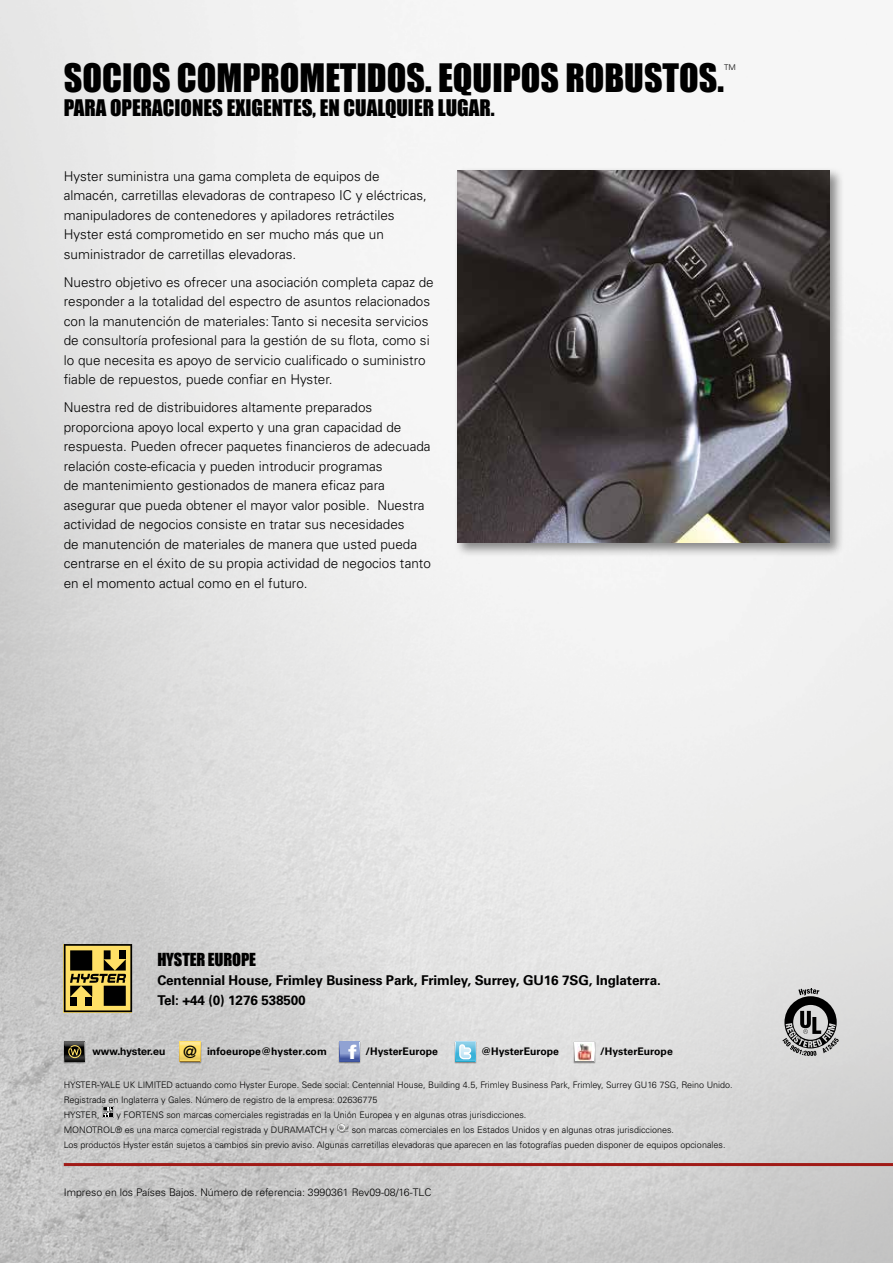
<style>
.page{position:relative;width:893px;height:1263px;background:#fff}
.page>*{position:absolute;margin:0;border:0;box-sizing:border-box;transform-origin:0 0}
.t1{font:36px "Impact";color:#000}
.t2{font:21px "Impact";color:#000}
.t3{font:900 19.5px "Univers";color:#fff}
.t4{font:17.25px "VAG Rounded Lt";color:#000}
.t5{font:16.5px "Impact";letter-spacing:-.01em;color:#000}
.t6{font:300 13.5px/19.5px "Univers";color:#000}
.t7{font:700 13.5px/19.5px "Univers";letter-spacing:-.01em;color:#000}
.t8{font:300 10.5px "Univers";color:#000}
.t9{font:700 10.5px "Univers";color:#000}
.t10{font:700 10.5px "Helvetica Neue";color:#000}
.t11{font:300 9px/15px "Univers";color:#000}
.t12{font:300 7.8px "Univers";color:#000}
</style>
<div class="page">
<img style="left:0;top:0;width:893px;height:1263px">
<div style="left:454px;top:167px;width:391px;height:391px;background:#000;opacity:.45"></div>
<img style="left:457px;top:170px;width:372px;height:372px">
<img style="left:179px;top:1041px;width:22px;height:22px">
<svg style="left:180px;top:1042px;width:20px;height:20px"></svg>
<svg style="left:181px;top:1042px;width:19px;height:19px"></svg>
<svg style="left:181px;top:1043px;width:18px;height:18px"></svg>
<img style="left:64px;top:1041px;width:22px;height:22px">
<svg style="left:65px;top:1042px;width:20px;height:20px"></svg>
<svg style="left:65px;top:1042px;width:19px;height:19px"></svg>
<svg style="left:66px;top:1043px;width:18px;height:18px"></svg>
<img style="left:339px;top:1041px;width:22px;height:22px">
<svg style="left:339px;top:1042px;width:21px;height:20px"></svg>
<div style="left:340px;top:1042px;width:19px;height:19px;background:#90a2d3"></div>
<svg style="left:340px;top:1054px;width:19px;height:7px"></svg>
<img style="left:454px;top:1041px;width:22px;height:22px">
<svg style="left:455px;top:1042px;width:20px;height:20px"></svg>
<svg style="left:456px;top:1042px;width:19px;height:19px"></svg>
<svg style="left:456px;top:1043px;width:18px;height:18px"></svg>
<img style="left:573px;top:1041px;width:22px;height:22px">
<svg style="left:574px;top:1042px;width:20px;height:20px"></svg>
<div style="left:575px;top:1042px;width:19px;height:19px;background:#fff"></div>
<svg style="left:68px;top:1045px;width:14px;height:14px"></svg>
<svg style="left:459px;top:1044px;width:12px;height:15px"></svg>
<img style="left:577px;top:1043px;width:15px;height:17px">
<svg style="left:64px;top:944px;width:68px;height:68px;background:#99863d"></svg>
<div style="left:70px;top:950px;width:22px;height:20px;background:#000"></div>
<hr style="left:64px;top:1163px;width:829px;height:3px;background:#a01a16">
<svg style="left:782px;top:988px;width:57px;height:68px;background:#8d8d8d"></svg>
<svg style="left:102px;top:1106px;width:12px;height:12px"></svg>
<svg style="left:337px;top:1123px;width:15px;height:10px"></svg>
<h1 class="t1" style="left:64px;top:50px;width:662px">SOCIOS COMPROMETIDOS. EQUIPOS ROBUSTOS.</h1>
<p class="t12" style="left:724px;top:62px;width:13px">TM</p>
<h2 class="t2" style="left:64px;top:91px;width:432px">PARA OPERACIONES EXIGENTES, EN CUALQUIER LUGAR.</h2>
<p class="t6" style="left:64px;top:166px;width:365px">Hyster suministra una gama completa de equipos de almacén, carretillas elevadoras de contrapeso IC y eléctricas, manipuladores de contenedores y apiladores retráctiles Hyster está comprometido en ser mucho más que un suministrador de carretillas elevadoras.</p>
<p class="t6" style="left:64px;top:272px;width:371px">Nuestro objetivo es ofrecer una asociación completa capaz de responder a la totalidad del espectro de asuntos relacionados con la manutención de materiales: Tanto si necesita servicios de consultoría profesional para la gestión de su flota, como si lo que necesita es apoyo de servicio cualificado o suministro fiable de repuestos, puede confiar en Hyster.</p>
<p class="t6" style="left:64px;top:398px;width:369px">Nuestra red de distribuidores altamente preparados proporciona apoyo local experto y una gran capacidad de respuesta. Pueden ofrecer paquetes financieros de adecuada relación coste-eficacia y pueden introducir programas<br>de mantenimiento gestionados de manera eficaz para asegurar que pueda obtener el mayor valor posible. Nuestra actividad de negocios consiste en tratar sus necesidades<br>de manutención de materiales de manera que usted pueda centrarse en el éxito de su propia actividad de negocios tanto en el momento actual como en el futuro.</p>
<p class="t5" style="left:157px;top:946px;width:100px">HYSTER EUROPE</p>
<p class="t7" style="left:157px;top:971px;width:505px">Centennial House, Frimley Business Park, Frimley, Surrey, GU16 7SG, Inglaterra.<br>Tel: +44 (0) 1276 538500</p>
<p class="t4" style="left:183px;top:1042px;width:15px">@</p>
<h3 class="t3" style="left:348px;top:1040px;width:10px">f</h3>
<p class="t10" style="left:92px;top:1044px;width:74px">www.hyster.eu</p>
<p class="t9" style="left:207px;top:1045px;width:121px">infoeurope@hyster.com</p>
<p class="t9" style="left:365px;top:1045px;width:74px">/HysterEurope</p>
<p class="t9" style="left:481px;top:1045px;width:80px">@HysterEurope</p>
<p class="t9" style="left:600px;top:1045px;width:74px">/HysterEurope</p>
<p class="t11" style="left:64px;top:1077px;width:670px">HYSTER-YALE UK LIMITED actuando como Hyster Europe. Sede social: Centennial House, Building 4.5, Frimley Business Park, Frimley, Surrey GU16 7SG, Reino Unido.<br>Registrada en Inglaterra y Gales. Número de registro de la empresa: 02636775<br>HYSTER,</p>
<p class="t11" style="left:64px;top:1107px;width:464px;text-indent:53px">y FORTENS son marcas comerciales registradas en la Unión Europea y en algunas otras jurisdicciones.<br>MONOTROL® es una marca comercial registrada y DURAMATCH y</p>
<p class="t11" style="left:64px;top:1122px;width:663px;text-indent:288px">son marcas comerciales en los Estados Unidos y en algunas otras jurisdicciones.<br>Los productos Hyster están sujetos a cambios sin previo aviso. Algunas carretillas elevadoras que aparecen en las fotografías pueden disponer de equipos opcionales.</p>
<p class="t8" style="left:64px;top:1186px;width:369px">Impreso en los Países Bajos. Número de referencia: 3990361 Rev09-08/16-TLC</p>
</div>
